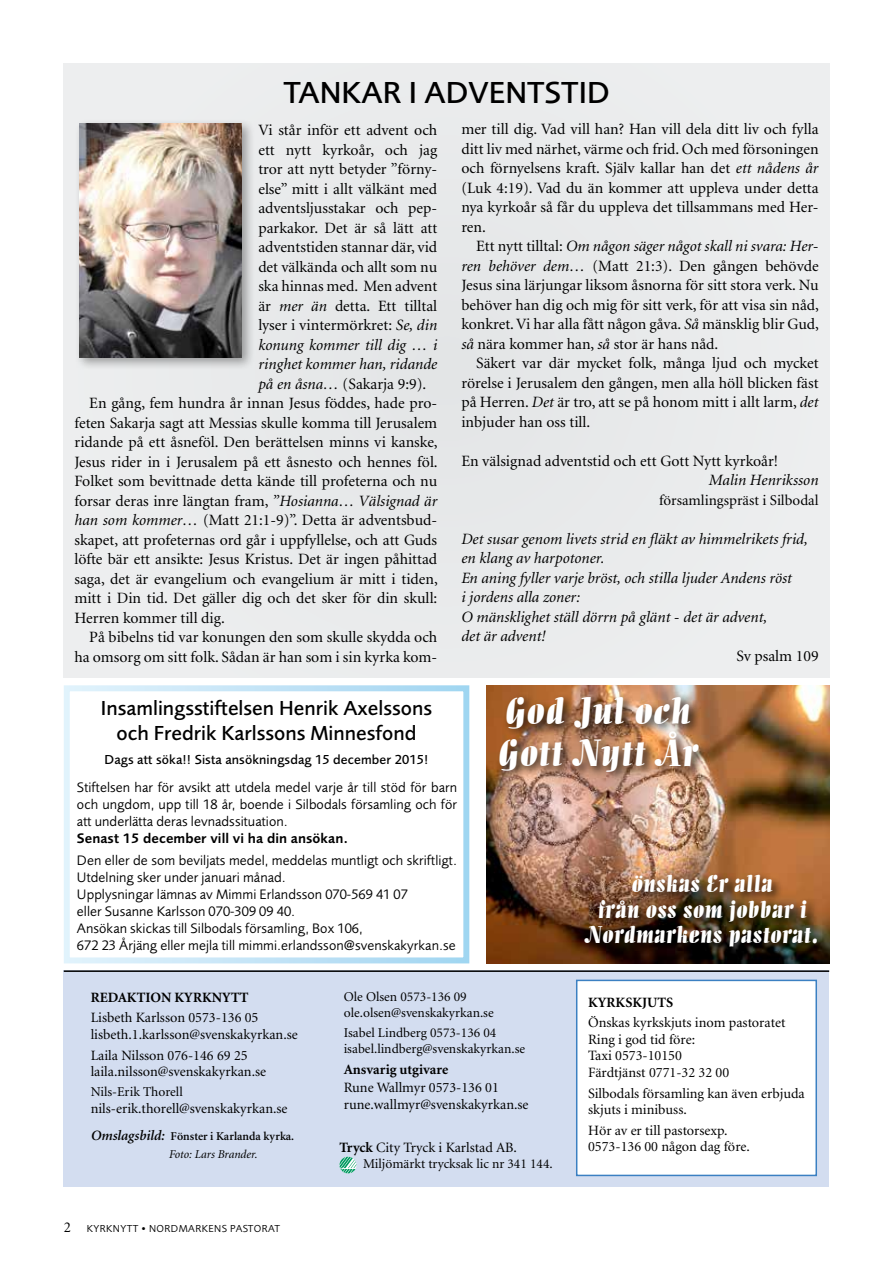
<style>
.page{position:relative;width:893px;height:1263px;background:#fff}
.page>*{position:absolute;margin:0;border:0;box-sizing:border-box;transform-origin:0 0}
.t1{font:37.5px/42px "Allegro BT";letter-spacing:.005em;color:#fff;scale:1.07 1}
.t2{font:500 31.5px "Foundry Sans";letter-spacing:.205em;color:#000}
.t3{font:24px/25.5px "Allegro BT";letter-spacing:.005em;color:#fff;text-align:center;scale:1.04 1}
.t4{font:500 21px/25.2px "Foundry Sans";color:#000;text-align:center}
.t5{font:15.75px/19.5px "Minion";color:#000;text-align:justify}
.t6{font:italic 15.75px/19.5px "Minion";color:#000}
.t7{font:15px "Minion";color:#000}
.t8{font:14.25px/17.1px "Foundry Sans";letter-spacing:.005em;color:#000;text-align:justify}
.t9{font:14.25px/16.5px "Minion";color:#000}
.t10{font:700 14.25px "Minion";color:#000}
.t11{font:14.25px "Foundry Sans Demi";letter-spacing:.005em;color:#000}
.t12{font:13.5px/16px "Minion";color:#000}
.t13{font:500 13.5px "Foundry Sans";letter-spacing:.01em;color:#000}
.t14{font:600 12px/18px "Minion";color:#000}
.t15{font:10.5px "Foundry Sans";letter-spacing:.04em;color:#000}
.s1{font-style:italic}
.s2{font-style:italic;font-size:14.25px}
.s3{font-weight:400;font-style:italic}
.s4{font-family:"Minion";font-size:15px}
.s5{font-weight:700}
</style>
<div class="page">
<div style="left:64px;top:64px;width:765px;height:613px;background:#eaebec"></div>
<div style="left:64px;top:970px;width:765px;height:217px;background:#d3ddf0"></div>
<svg style="left:339px;top:1157px;width:17px;height:16px"></svg>
<div style="left:74px;top:119px;width:181px;height:252px;background:#000;opacity:.35"></div>
<img style="left:79px;top:123px;width:162px;height:234px">
<img style="left:487px;top:685px;width:342px;height:278px">
<div style="left:496px;top:693px;width:215px;height:91px;background:#000;opacity:.75"></div>
<div style="left:581px;top:872px;width:248px;height:87px;background:#000;opacity:.75"></div>
<div style="left:64px;top:685px;width:405px;height:278px;border:6px solid #fff"></div>
<hr style="left:64px;top:970px;width:765px;height:2px;background:#000">
<div style="left:576px;top:980px;width:241px;height:196px;background:#fff;border:2px solid #3b80c2"></div>
<h2 class="t2" style="left:283px;top:74px;width:328px">Tankar i adventstid</h2>
<p class="t5" style="left:461px;top:120px;width:359px">mer till dig. Vad vill han? Han vill dela ditt liv och fylla ditt liv med närhet, värme och frid. Och med försoningen och förnyelsens kraft. Själv kallar han det <span class="s1">ett nådens år </span>(Luk 4:19). Vad du än kommer att uppleva under detta nya kyrkoår så får du uppleva det tillsammans med Her&shy;ren.</p>
<p class="t5" style="left:461px;top:237px;width:359px;text-indent:15px">Ett nytt tilltal: <span class="s1">Om någon säger något skall ni svara: Her&shy;ren behöver dem…</span> (Matt 21:3). Den gången behövde Jesus sina lärjungar liksom åsnorna för sitt stora verk. Nu behöver han dig och mig för sitt verk, för att visa sin nåd, konkret. Vi har alla fått någon gåva. <span class="s1">Så</span> mänsklig blir Gud, <span class="s1">så</span> nära kommer han, <span class="s1">så</span> stor är hans nåd.</p>
<p class="t5" style="left:461px;top:354px;width:359px;text-indent:15px">Säkert var där mycket folk, många ljud och mycket rörelse i Jerusalem den gången, men alla höll blicken fäst på Herren. <span class="s1">Det</span> är tro, att se på honom mitt i allt larm, <span class="s1">det </span>inbjuder han oss till.</p>
<p class="t5" style="left:461px;top:451px;width:318px">En välsignad adventstid och ett Gott Nytt kyrkoår!</p>
<p class="t6" style="left:709px;top:471px;width:111px">Malin Henriksson</p>
<p class="t7" style="left:659px;top:492px;width:161px">församlingspräst i Silbodal</p>
<p class="t6" style="left:461px;top:529px;width:348px">Det susar genom livets strid en fläkt av himmelrikets frid, en klang av harpotoner.<br>En aning fyller varje bröst, och stilla ljuder Andens röst<br>i jordens alla zoner:<br>O mänsklighet ställ dörrn på glänt - det är advent,<br>det är advent!</p>
<p class="t5" style="left:736px;top:646px;width:84px">Sv psalm 109</p>
<p class="t5" style="left:258px;top:121px;width:180px">Vi står inför ett advent och</p>
<p class="t5" style="left:258px;top:140px;width:180px">ett nytt kyrkoår, och jag</p>
<p class="t5" style="left:258px;top:160px;width:180px">tror att nytt betyder ”förny-</p>
<p class="t5" style="left:258px;top:179px;width:180px">else” mitt i allt välkänt med</p>
<p class="t5" style="left:258px;top:199px;width:180px">adventsljusstakar och pep-</p>
<p class="t5" style="left:258px;top:218px;width:180px">parkakor. Det är så lätt att</p>
<p class="t5" style="left:258px;top:238px;width:180px">adventstiden stannar där, vid</p>
<p class="t5" style="left:258px;top:257px;width:180px">det välkända och allt som nu</p>
<p class="t5" style="left:258px;top:277px;width:180px">ska hinnas med. Men advent</p>
<p class="t5" style="left:258px;top:296px;width:180px">är <span class="s1">mer än</span> detta. Ett tilltal</p>
<p class="t5" style="left:258px;top:316px;width:180px">lyser i vintermörkret: <span class="s1">Se, din</span></p>
<p class="t6" style="left:258px;top:335px;width:180px">konung kommer till dig … i</p>
<p class="t6" style="left:258px;top:355px;width:180px">ringhet kommer han, ridande</p>
<p class="t5" style="left:258px;top:374px;width:169px"><span class="s1">på en åsna…</span> (Sakarja 9:9).</p>
<p class="t5" style="left:89px;top:394px;width:349px">En gång, fem hundra år innan Jesus föddes, hade pro-</p>
<p class="t5" style="left:74px;top:413px;width:364px">feten Sakarja sagt att Messias skulle komma till Jerusalem</p>
<p class="t5" style="left:74px;top:433px;width:365px">ridande på ett åsneföl. Den berättelsen minns vi kanske,</p>
<p class="t5" style="left:74px;top:452px;width:365px">Jesus rider in i Jerusalem på ett åsnesto och hennes föl.</p>
<p class="t5" style="left:74px;top:472px;width:364px">Folket som bevittnade detta kände till profeterna och nu</p>
<p class="t5" style="left:74px;top:491px;width:364px">forsar deras inre längtan fram, <span class="s1">”Hosianna… Välsignad är</span></p>
<p class="t5" style="left:74px;top:511px;width:364px"><span class="s1">han som kommer…</span> (Matt 21:1-9)”. Detta är adventsbud-</p>
<p class="t5" style="left:74px;top:530px;width:364px">skapet, att profeternas ord går i uppfyllelse, och att Guds</p>
<p class="t5" style="left:74px;top:550px;width:364px">löfte bär ett ansikte: Jesus Kristus. Det är ingen påhittad</p>
<p class="t5" style="left:74px;top:569px;width:365px">saga, det är evangelium och evangelium är mitt i tiden,</p>
<p class="t5" style="left:74px;top:589px;width:364px">mitt i Din tid. Det gäller dig och det sker för din skull:</p>
<p class="t5" style="left:74px;top:608px;width:152px">Herren kommer till dig.</p>
<p class="t5" style="left:89px;top:628px;width:349px">På bibelns tid var konungen den som skulle skydda och</p>
<p class="t5" style="left:74px;top:647px;width:364px">ha omsorg om sitt folk. Sådan är han som i sin kyrka kom-</p>
<h3 class="t4" style="left:101px;top:695px;width:333px">I nsamlingsstiftelsen Henrik Axelssons och Fredrik Karlssons Minnesfond</h3>
<p class="t13" style="left:105px;top:752px;width:325px">Dags att söka!! Sista ansökningsdag 15 december 2015!</p>
<p class="t8" style="left:77px;top:779px;width:382px">Stiftelsen har för avsikt att utdela medel varje år till stöd för barn och ungdom, upp till 18 år, boende i Silbodals församling och för att underlätta deras levnadssituation.</p>
<p class="t11" style="left:77px;top:830px;width:273px">Senast 15 december vill vi ha din ansökan.</p>
<p class="t8" style="left:77px;top:851px;width:382px;text-align:left">Den eller de som beviljats medel, meddelas muntligt och skriftligt.<br>Utdelning sker under januari månad.<br>Upplysningar lämnas av Mimmi Erlandsson 070-569 41 07<br>eller Susanne Karlsson 070-309 09 40.<br>Ansökan skickas till Silbodals församling, Box 106,<br>672 23 Årjäng eller mejla till mimmi.erlandsson@svenskakyrkan.se</p>
<h1 class="t1" style="left:499px;top:690px;width:188px">God Jul och<br>Gott Nytt År</h1>
<h3 class="t3" style="left:585px;top:871px;width:226px">önskas Er alla<br>från oss som jobbar i<br>Nordmarkens pastorat.</h3>
<p class="t10" style="left:91px;top:990px;width:159px">REDAKTION KYRKNYTT</p>
<p class="t9" style="left:91px;top:1010px;width:209px">Lisbeth Karlsson 0573-136 05 lisbeth.1.karlsson@svenskakyrkan.se</p>
<p class="t9" style="left:91px;top:1047px;width:177px">Laila Nilsson 076-146 69 25 laila.nilsson@svenskakyrkan.se</p>
<p class="t12" style="left:91px;top:1084px;width:94px">Nils-Erik Thorell</p>
<p class="t9" style="left:91px;top:1100px;width:198px">nils-erik.thorell@svenskakyrkan.se</p>
<p class="t14" style="left:169px;top:1127px;width:127px;text-indent:-78px"><span class="s2">Omslagsbild:</span> Fönster i Karlanda kyrka.<br><span class="s3">Foto: Lars Brander.</span></p>
<p class="t15" style="left:64px;top:1223px;width:218px"><span class="s4">2</span> kyrknytt • N ORDMARKEN S PASTORAT</p>
<p class="t12" style="left:344px;top:989px;width:152px">Ole Olsen 0573-136 09 ole.olsen@svenskakyrkan.se</p>
<p class="t12" style="left:344px;top:1025px;width:183px">Isabel Lindberg 0573-136 04 isabel.lindberg@svenskakyrkan.se</p>
<p class="t10" style="left:344px;top:1062px;width:106px">Ansvarig utgivare</p>
<p class="t9" style="left:344px;top:1080px;width:186px">Rune Wallmyr 0573-136 01 rune.wallmyr@svenskakyrkan.se</p>
<p class="t9" style="left:339px;top:1139px;width:179px"><span class="s5">Tryck</span> City Tryck i Karlstad AB.</p>
<p class="t12" style="left:363px;top:1156px;width:191px">Miljömärkt trycksak lic nr 341 144.</p>
<p class="t10" style="left:588px;top:995px;width:87px">KYRKSKJUTS</p>
<p class="t9" style="left:588px;top:1015px;width:199px">Önskas kyrkskjuts inom pastoratet<br>Ring i god tid före:<br>Taxi 0573-10150<br>Färdtjänst 0771-32 32 00</p>
<p class="t9" style="left:588px;top:1085px;width:218px">Silbodals församling kan även erbjuda skjuts i minibuss.</p>
<p class="t9" style="left:588px;top:1122px;width:163px">Hör av er till pastorsexp.<br>0573-136 00 någon dag före.</p>
</div>
